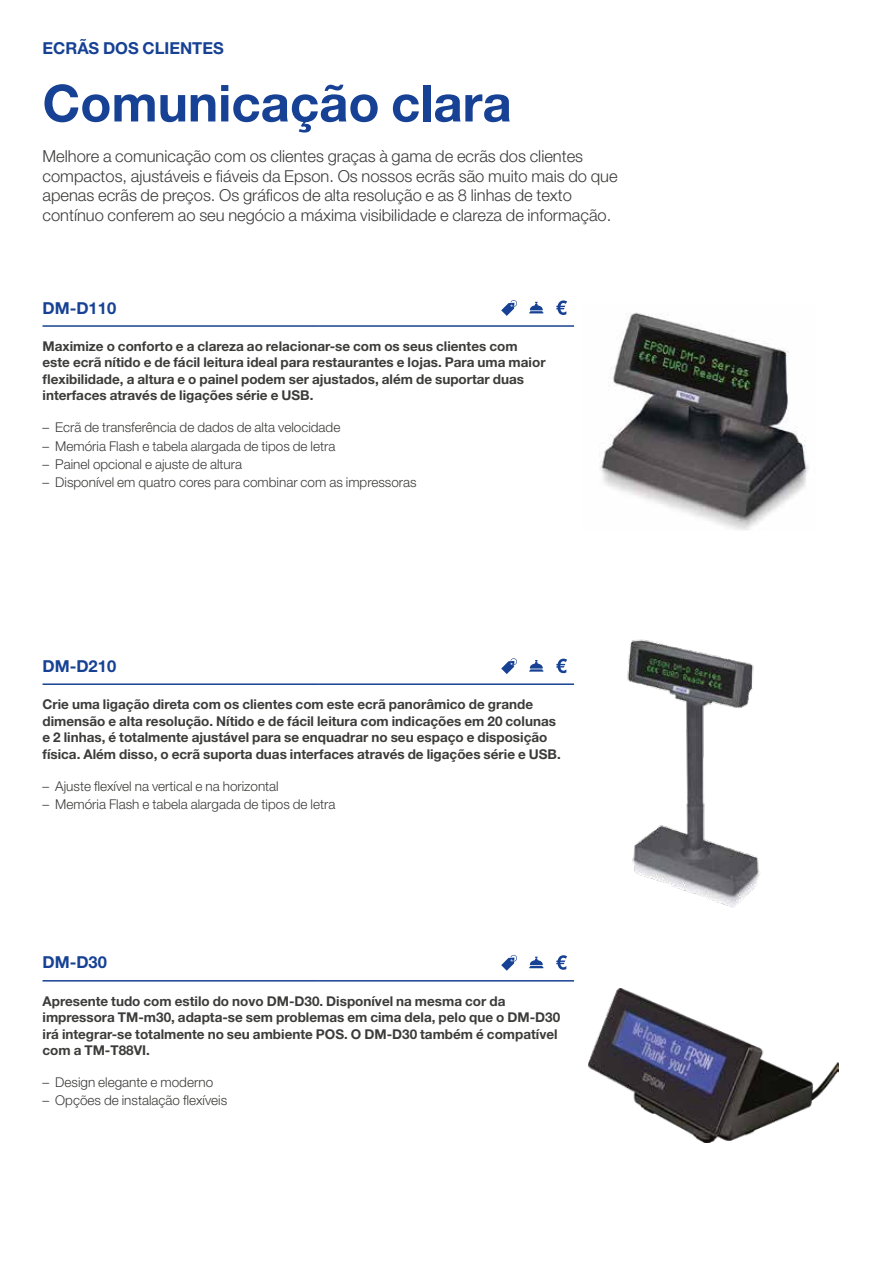
<style>
.page{position:relative;width:893px;height:1263px;background:#fff}
.page>*{position:absolute;margin:0;border:0;box-sizing:border-box;transform-origin:0 0}
.t1{font:700 51px "Helvetica Neue LT Pro";color:#164194}
.t2{font:300 16.5px/19.5px "Helvetica Neue LT Pro";color:#3c3c3b}
.t3{font:700 16.5px "Helvetica Neue LT Pro";color:#164194}
.t4{font:700 13.5px/16.5px "Helvetica Neue LT Pro";color:#3c3c3b}
.t5{font:300 13.5px "Helvetica Neue LT Pro";color:#3c3c3b}
</style>
<div class="page">
<hr style="left:43px;top:325px;width:276px;height:2px;background:#164194">
<hr style="left:319px;top:325px;width:255px;height:2px;background:#164194">
<svg style="left:529px;top:302px;width:14px;height:11px"></svg>
<svg style="left:501px;top:300px;width:16px;height:16px"></svg>
<svg style="left:556px;top:300px;width:11px;height:15px"></svg>
<img style="left:599px;top:312px;width:210px;height:218px">
<hr style="left:43px;top:683px;width:276px;height:2px;background:#164194">
<hr style="left:319px;top:683px;width:255px;height:2px;background:#164194">
<svg style="left:529px;top:660px;width:14px;height:12px"></svg>
<svg style="left:501px;top:658px;width:16px;height:16px"></svg>
<svg style="left:556px;top:659px;width:11px;height:14px"></svg>
<img style="left:627px;top:639px;width:133px;height:269px">
<hr style="left:43px;top:980px;width:276px;height:1px;background:#164194">
<hr style="left:319px;top:980px;width:255px;height:1px;background:#164194">
<svg style="left:529px;top:957px;width:14px;height:11px"></svg>
<svg style="left:501px;top:955px;width:16px;height:16px"></svg>
<svg style="left:556px;top:955px;width:11px;height:15px"></svg>
<img style="left:588px;top:988px;width:250px;height:155px">
<p class="t3" style="left:43px;top:38px;width:183px">ECRÃS DOS CLIENTES</p>
<h1 class="t1" style="left:43px;top:71px;width:471px">Comunicação clara</h1>
<p class="t2" style="left:43px;top:146px;width:577px">Melhore a comunicação com os clientes graças à gama de ecrãs dos clientes compactos, ajustáveis e fiáveis da Epson. Os nossos ecrãs são muito mais do que apenas ecrãs de preços. Os gráficos de alta resolução e as 8 linhas de texto contínuo conferem ao seu negócio a máxima visibilidade e clareza de informação.</p>
<p class="t3" style="left:43px;top:297px;width:75px">DM-D110</p>
<p class="t4" style="left:43px;top:337px;width:505px">Maximize o conforto e a clareza ao relacionar-se com os seus clientes com este ecrã nítido e de fácil leitura ideal para restaurantes e lojas. Para uma maior flexibilidade, a altura e o painel podem ser ajustados, além de suportar duas interfaces através de ligações série e USB.</p>
<p class="t5" style="left:43px;top:419px;width:299px">– Ecrã de transferência de dados de alta velocidade</p>
<p class="t5" style="left:43px;top:438px;width:294px">– Memória Flash e tabela alargada de tipos de letra</p>
<p class="t5" style="left:43px;top:456px;width:201px">– Painel opcional e ajuste de altura</p>
<p class="t5" style="left:43px;top:474px;width:376px">– Disponível em quatro cores para combinar com as impressoras</p>
<p class="t3" style="left:43px;top:655px;width:75px">DM-D210</p>
<p class="t4" style="left:43px;top:696px;width:520px">Crie uma ligação direta com os clientes com este ecrã panorâmico de grande dimensão e alta resolução. Nítido e de fácil leitura com indicações em 20 colunas e 2 linhas, é totalmente ajustável para se enquadrar no seu espaço e disposição física. Além disso, o ecrã suporta duas interfaces através de ligações série e USB.</p>
<p class="t5" style="left:43px;top:778px;width:238px">– Ajuste flexível na vertical e na horizontal</p>
<p class="t5" style="left:43px;top:796px;width:294px">– Memória Flash e tabela alargada de tipos de letra</p>
<p class="t3" style="left:43px;top:952px;width:66px">DM-D30</p>
<p class="t4" style="left:43px;top:992px;width:519px">Apresente tudo com estilo do novo DM-D30. Disponível na mesma cor da impressora TM-m30, adapta-se sem problemas em cima dela, pelo que o DM-D30 irá integrar-se totalmente no seu ambiente POS. O DM-D30 também é compatível com a TM-T88VI.</p>
<p class="t5" style="left:43px;top:1074px;width:172px">– Design elegante e moderno</p>
<p class="t5" style="left:43px;top:1092px;width:186px">– Opções de instalação flexíveis</p>
</div>
